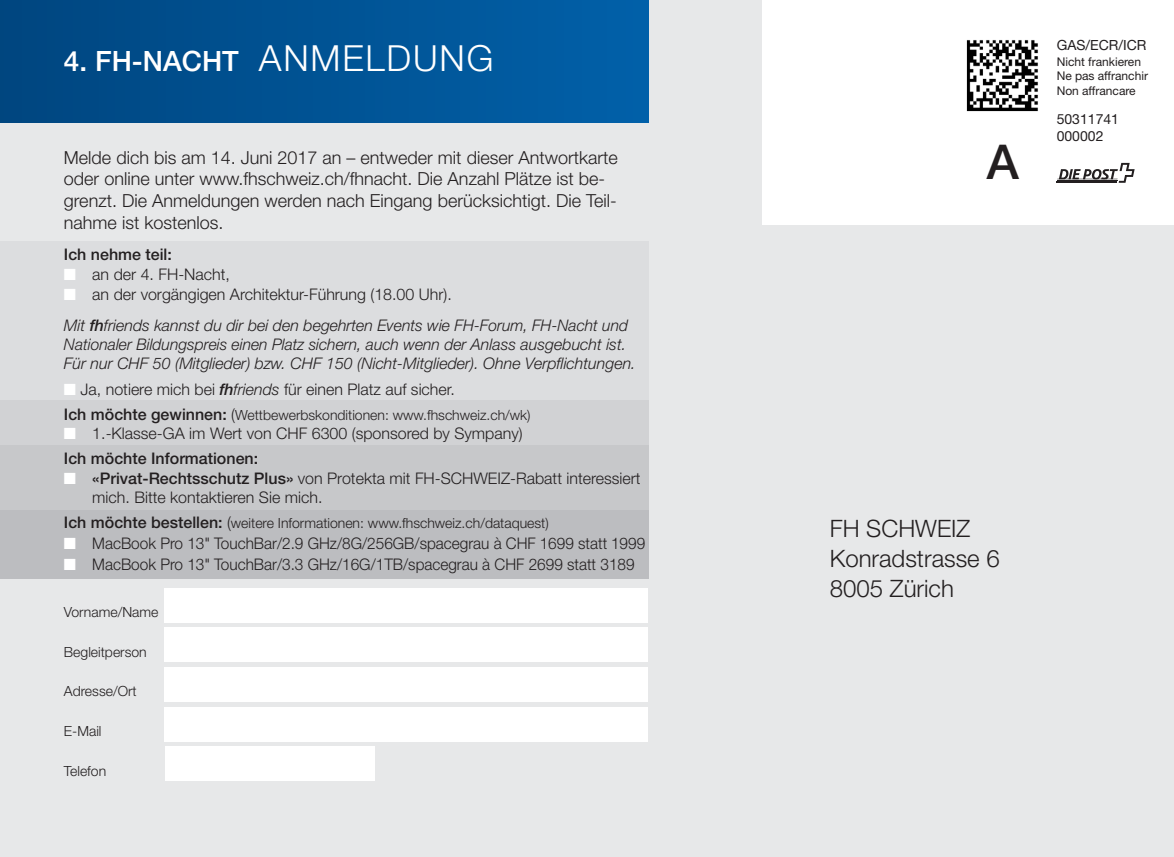
<style>
.page{position:relative;width:1174px;height:857px;background:#fff}
.page>*{position:absolute;margin:0;border:0;box-sizing:border-box;transform-origin:0 0}
.t1{font:500 48px "Helvetica Neue LT Std";color:#231f20}
.t2{font:500 28px "Helvetica Neue LT Std";color:#fff}
.t3{font:300 24px/30px "Helvetica Neue LT Std";color:#231f20}
.t4{font:300 18px/21.6px "Helvetica Neue LT Std";color:#231f20}
.t5{font:italic 300 16px/30.6px "Helvetica Neue LT Std";color:#231f20}
.t6{font:300 16px/24.8px "Helvetica Neue LT Std";color:#231f20}
.t7{font:300 16px "Helvetica Neue LT Std";color:#231f20;scale:.96 1}
.t8{font:500 16px "Helvetica Neue LT Std";color:#231f20}
.t9{font:300 14px "Helvetica Neue LT Std";color:#231f20}
.t10{font:14px/16.8px "Helvetica Neue LT Std";color:#231f20}
.t11{font:12px/14.4px "Helvetica Neue LT Std";color:#231f20}
.s1{font-weight:300;font-size:36px}
.s2{color:#fff}
.s3{font-style:normal}
.s4{font-weight:500}
.s5{font-weight:500;font-style:italic}
.s6{font-style:italic}
.s7{font-weight:500;font-size:16px}
.s8{font-size:16px}
</style>
<div class="page">
<div style="left:0;top:0;width:1173px;height:857px;background:#e7e8e9"></div>
<div style="left:761px;top:0;width:412px;height:225px;background:#fff"></div>
<div style="left:0;top:400px;width:648px;height:45px;background:#d1d2d4"></div>
<div style="left:0;top:241px;width:648px;height:159px;background:#dcdddf"></div>
<div style="left:0;top:445px;width:648px;height:65px;background:#c7c8ca"></div>
<div style="left:0;top:510px;width:648px;height:69px;background:#bcbdc0"></div>
<div style="left:0;top:0;width:648px;height:123px;background:linear-gradient(to right,#00467f,#0160a9)"></div>
<div style="left:164px;top:588px;width:484px;height:34px;background:#fff"></div>
<div style="left:164px;top:628px;width:484px;height:34px;background:#fff"></div>
<div style="left:164px;top:667px;width:484px;height:34px;background:#fff"></div>
<div style="left:164px;top:707px;width:484px;height:34px;background:#fff"></div>
<div style="left:164px;top:747px;width:210px;height:34px;background:#fff"></div>
<img style="left:966px;top:40px;width:72px;height:72px">
<hr style="left:1056px;top:181px;width:60px;height:1px;background:#231f20">
<hr style="left:1056px;top:180px;width:60px;height:1px;background:#231f20">
<hr style="left:1056px;top:182px;width:60px;height:1px;background:#231f20">
<svg style="left:1057px;top:163px;width:77px;height:20px"></svg>
<h2 class="t2" style="left:64px;top:51px;width:431px">4. FH-NACHT <span class="s1">ANMELDUNG</span></h2>
<p class="t4" style="left:64px;top:148px;width:555px">Melde dich bis am 14. Juni 2017 an – entweder mit dieser Antwortkarte oder online unter www.fhschweiz.ch/fhnacht. Die Anzahl Plätze ist be&shy;grenzt. Die Anmeldungen werden nach Eingang berücksichtigt. Die Teil&shy;nahme ist kostenlos.</p>
<p class="t8" style="left:64px;top:249px;width:109px">Ich nehme teil:</p>
<p class="t6" style="left:64px;top:263px;width:167px"><span class="s2">■</span> an der 4. FH-Nacht,</p>
<p class="t5" style="left:64px;top:280px;width:565px"><span class="s2">■</span> <span class="s3">an der vorgängigen Architektur-Führung (18.00 Uhr).<br></span>Mit <span class="s4">fh</span>friends kannst du dir bei den begehrten Events wie FH-Forum, FH-Nacht und</p>
<p class="t5" style="left:64px;top:336px;width:573px;line-height:19.2px">Nationaler Bildungspreis einen Platz sichern, auch wenn der Anlass ausgebucht ist.<br>Für nur CHF 50 (Mitglieder) bzw. CHF 150 (Nicht-Mitglieder). Ohne Verpflichtungen.</p>
<p class="t6" style="left:64px;top:378px;width:392px"><span class="s2">■</span> Ja, notiere mich bei <span class="s5">fh</span><span class="s6">friends</span> für einen Platz auf sicher.</p>
<p class="t9" style="left:64px;top:409px;width:468px"><span class="s7">Ich möchte gewinnen:</span> <span class="s8">(</span>Wettbewerbskonditionen: www.fhschweiz.ch/wk)</p>
<p class="t6" style="left:64px;top:423px;width:460px"><span class="s2">■</span> 1.-Klasse-GA im Wert von CHF 6300 (sponsored by Sympany)<br><span class="s4">Ich möchte Informationen:</span></p>
<p class="t6" style="left:92px;top:470px;width:549px;line-height:19.2px;text-indent:-28px"><span class="s2">■</span> <span class="s4">«Privat-Rechtsschutz Plus»</span> von Protekta mit FH-SCHWEIZ-Rabatt interessiert mich. Bitte kontaktieren Sie mich.</p>
<p class="t9" style="left:64px;top:518px;width:486px"><span class="s7">Ich möchte bestellen:</span> <span class="s8">(</span>weitere Informationen: www.fhschweiz.ch/dataquest)</p>
<p class="t7" style="left:64px;top:537px;width:607px"><span class="s2">■</span> MacBook Pro 13" TouchBar/2.9 GHz/8G/256GB/spacegrau à CHF 1699 statt 1999</p>
<p class="t7" style="left:64px;top:558px;width:596px"><span class="s2">■</span> MacBook Pro 13" TouchBar/3.3 GHz/16G/1TB/spacegrau à CHF 2699 statt 3189</p>
<p class="t9" style="left:64px;top:607px;width:96px">Vorname/Name</p>
<p class="t9" style="left:64px;top:646px;width:84px">Begleitperson</p>
<p class="t9" style="left:64px;top:686px;width:74px">Adresse/Ort</p>
<p class="t9" style="left:64px;top:726px;width:39px">E-Mail</p>
<p class="t9" style="left:64px;top:766px;width:44px">Telefon</p>
<h1 class="t1" style="left:986px;top:144px;width:34px">A</h1>
<p class="t10" style="left:1056px;top:38px;width:91px">GAS/ECR/ICR</p>
<p class="t11" style="left:1056px;top:55px;width:93px">Nicht frankieren<br>Ne pas affranchir<br>Non affrancare</p>
<p class="t10" style="left:1056px;top:112px;width:64px">50311741<br>000002</p>
<h3 class="t3" style="left:829px;top:515px;width:171px">FH SCHWEIZ<br>Konradstrasse 6<br>8005 Zürich</h3>
</div>
